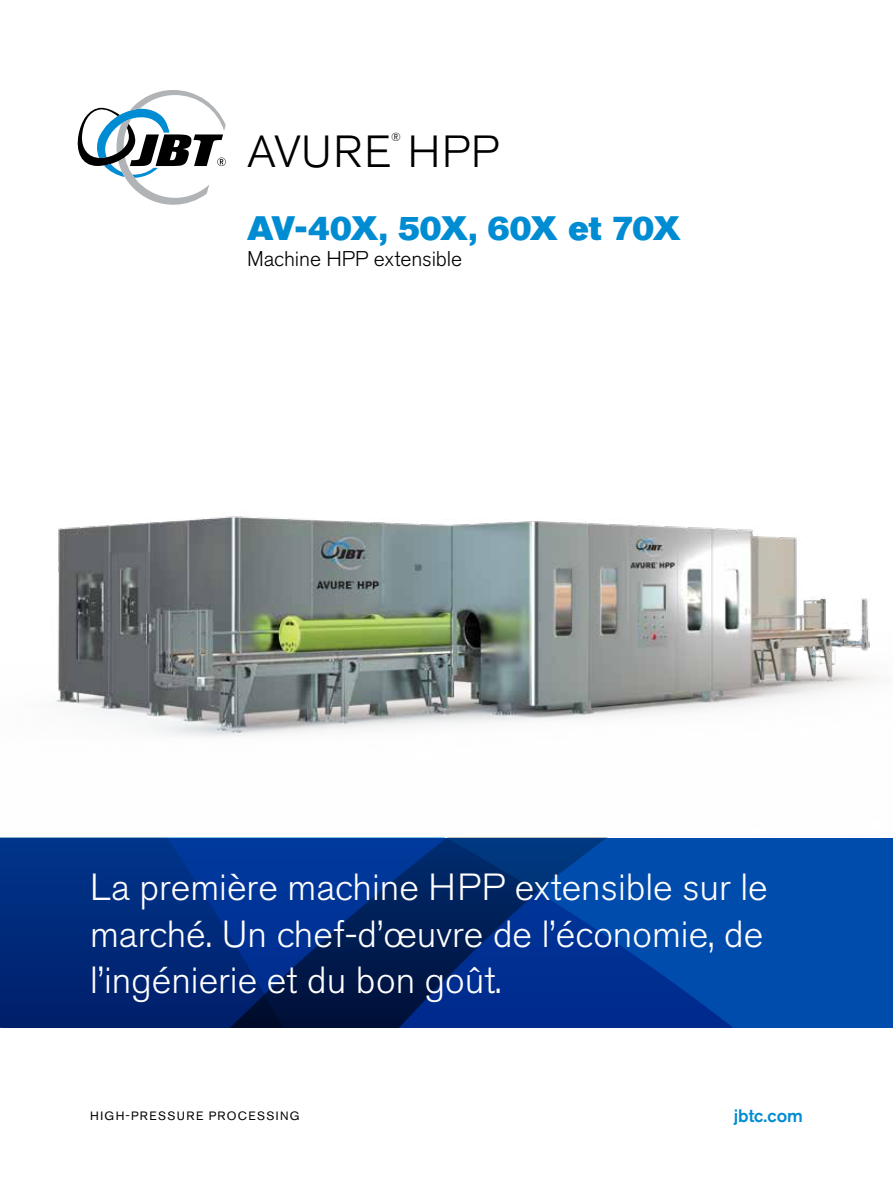
<style>
.page{position:relative;width:893px;height:1191px;background:#fff}
.page>*{position:absolute;margin:0;border:0;box-sizing:border-box;transform-origin:0 0}
.t1{font:300 44.7px "Akzidenz Grotesk Pro";letter-spacing:.03em;color:#000}
.t2{font:300 37.5px/46.5px "Akzidenz Grotesk Pro";color:#fff}
.t3{font:33.6px "Akzidenz Grotesk Pro Super";letter-spacing:-.04em;color:#008cd2}
.t4{font:300 21.15px "Akzidenz Grotesk Pro";letter-spacing:-.005em;color:#000}
.t5{font:500 18px "Akzidenz Grotesk Pro";color:#008cd2}
.t6{font:12px "Akzidenz Grotesk Pro";letter-spacing:.11em;color:#000}
.t7{font:300 11.7px "Akzidenz Grotesk Pro";color:#000}
</style>
<div class="page">
<svg style="left:0;top:838px;width:893px;height:189px;background:#003489"></svg>
<svg style="left:78px;top:90px;width:148px;height:115px"></svg>
<img style="left:0;top:516px;width:875px;height:322px">
<p class="t7" style="left:391px;top:129px;width:11px">®</p>
<p class="t1" style="left:247px;top:122px;width:253px">AVURE HPP</p>
<p class="t3" style="left:247px;top:207px;width:435px">AV-40X, 50X, 60X et 70X</p>
<p class="t4" style="left:247px;top:245px;width:217px">Machine HPP extensible</p>
<p class="t2" style="left:90px;top:863px;width:679px">La première machine HPP extensible sur le marché. Un chef-d’œuvre de l’économie, de l’ingénierie et du bon goût.</p>
<p class="t6" style="left:90px;top:1107px;width:211px">HIGH-PRESSURE PROCESSING</p>
<p class="t5" style="left:734px;top:1104px;width:71px">jbtc.com</p>
</div>
